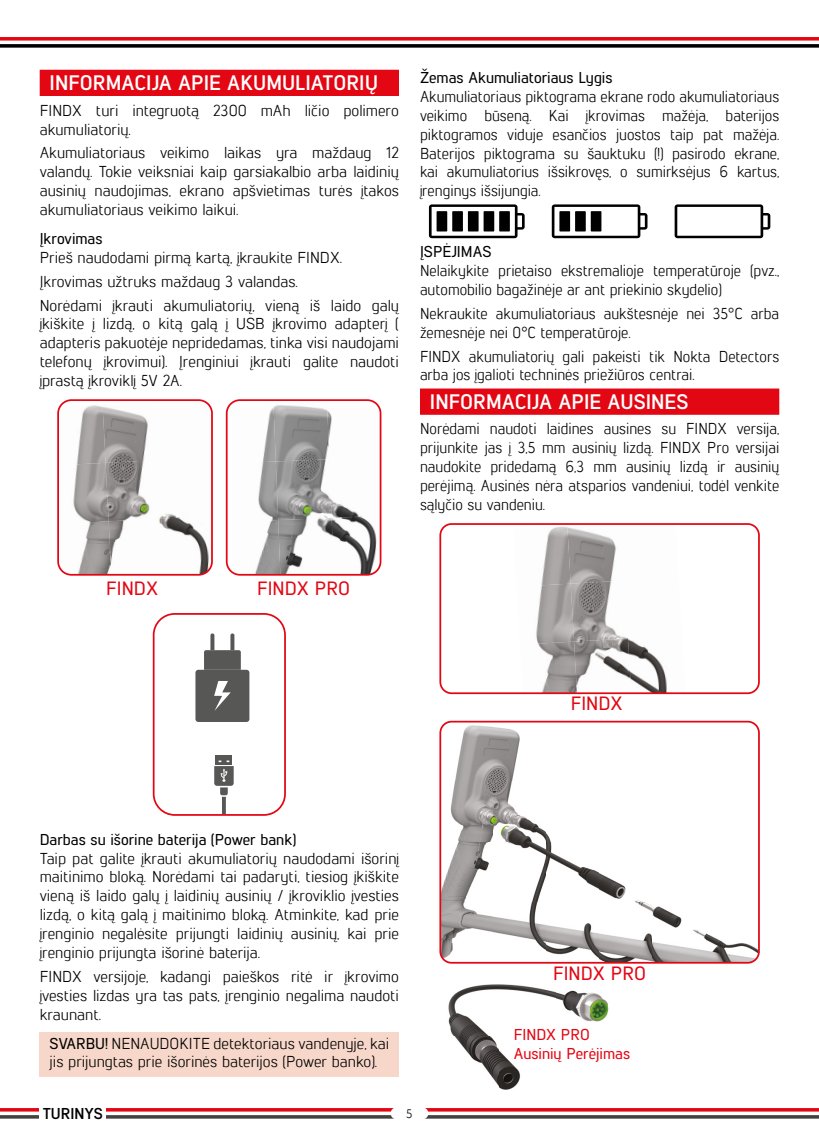
<style>
.page{position:relative;width:819px;height:1141px;background:#fff}
.page>*{position:absolute;margin:0;border:0;box-sizing:border-box;transform-origin:0 0}
.t1{font:700 21px "Lintel";color:#fff}
.t2{font:500 19.25px "Lintel";color:#e30613}
.t3{font:15.75px/18.9px "Lintel";color:#000;text-align:justify}
.t4{font:15.75px/18.9px "Lintel";color:#000;scale:.96 1}
.t5{font:500 15.75px "Lintel";color:#000}
.t6{font:500 15.75px/18.9px "Lintel";color:#e30613}
.t7{font:700 15.75px "Lintel";letter-spacing:-.005em;color:#000}
.t8{font:12.25px "Lintel";color:#000}
.s1{font-weight:500}
</style>
<div class="page">
<svg style="left:0;top:37px;width:819px;height:11px"></svg>
<svg style="left:0;top:1108px;width:819px;height:11px"></svg>
<div style="left:40px;top:70px;width:359px;height:26px;background:#e30613"></div>
<div style="left:40px;top:1032px;width:359px;height:44px;background:#f6d7ca"></div>
<svg style="left:153px;top:613px;width:133px;height:203px"></svg>
<svg style="left:226px;top:399px;width:155px;height:177px"></svg>
<svg style="left:57px;top:399px;width:156px;height:177px"></svg>
<div style="left:420px;top:389px;width:359px;height:26px;background:#e30613"></div>
<svg style="left:429px;top:204px;width:95px;height:34px"></svg>
<div style="left:436px;top:211px;width:11px;height:20px;background:#000"></div>
<div style="left:452px;top:211px;width:11px;height:20px;background:#000"></div>
<div style="left:468px;top:211px;width:10px;height:20px;background:#000"></div>
<div style="left:483px;top:211px;width:11px;height:20px;background:#000"></div>
<div style="left:499px;top:211px;width:11px;height:20px;background:#000"></div>
<svg style="left:551px;top:204px;width:96px;height:34px"></svg>
<div style="left:559px;top:211px;width:11px;height:20px;background:#000"></div>
<div style="left:575px;top:211px;width:10px;height:20px;background:#000"></div>
<div style="left:590px;top:211px;width:11px;height:20px;background:#000"></div>
<svg style="left:674px;top:204px;width:96px;height:34px"></svg>
<img style="left:448px;top:984px;width:161px;height:106px">
<svg style="left:439px;top:523px;width:320px;height:171px"></svg>
<svg style="left:439px;top:721px;width:320px;height:243px"></svg>
<div style="left:390px;top:1107px;width:38px;height:12px;background:#fff;border-radius:6px"></div>
<div style="left:40px;top:1105px;width:66px;height:16px;background:#fff"></div>
<h1 class="t1" style="left:50px;top:68px;width:330px">INFORMACIJA APIE AKUMULIATORIŲ</h1>
<p class="t3" style="left:40px;top:100px;width:361px">FINDX turi integruotą 2300 mAh ličio polimero akumuliatorių.</p>
<p class="t3" style="left:40px;top:143px;width:361px">Akumuliatoriaus veikimo laikas yra maždaug 12 valandų. Tokie veiksniai kaip garsiakalbio arba laidinių ausinių naudojimas, ekrano apšvietimas turės įtakos akumuliatoriaus veikimo laikui.</p>
<p class="t5" style="left:40px;top:228px;width:64px">Įkrovimas</p>
<p class="t3" style="left:40px;top:245px;width:361px;line-height:23.8px;text-align:left">Prieš naudodami pirmą kartą, įkraukite FINDX.<br>Įkrovimas užtruks maždaug 3 valandas.<br>Norėdami įkrauti akumuliatorių, vieną iš laido galų</p>
<p class="t3" style="left:40px;top:314px;width:361px">įkiškite į lizdą, o kitą galą į USB įkrovimo adapterį ( adapteris pakuotėje nepridedamas, tinka visi naudojami telefonų įkrovimui). Įrenginiui įkrauti galite naudoti įprastą įkroviklį 5V 2A.</p>
<p class="t5" style="left:420px;top:67px;width:194px">Žemas Akumuliatoriaus Lygis</p>
<p class="t4" style="left:420px;top:86px;width:376px;text-align:justify">Akumuliatoriaus piktograma ekrane rodo akumuliatoriaus veikimo būseną. Kai įkrovimas mažėja, baterijos piktogramos viduje esančios juostos taip pat mažėja.<br>Baterijos piktograma su šauktuku (!) pasirodo ekrane, kai akumuliatorius išsikrovęs, o sumirksėjus 6 kartus, įrenginys išsijungia.</p>
<p class="t5" style="left:420px;top:241px;width:73px">ĮSPĖJIMAS</p>
<p class="t4" style="left:420px;top:260px;width:376px">Nelaikykite prietaiso ekstremalioje temperatūroje (pvz., automobilio bagažinėje ar ant priekinio skydelio)</p>
<p class="t4" style="left:420px;top:303px;width:376px">Nekraukite akumuliatoriaus aukštesnėje nei 35°C arba žemesnėje nei 0°C temperatūroje.</p>
<p class="t4" style="left:420px;top:346px;width:376px">FINDX akumuliatorių gali pakeisti tik Nokta Detectors arba jos įgalioti techninės priežiūros centrai.</p>
<h1 class="t1" style="left:430px;top:387px;width:260px">INFORMACIJA APIE AUSINES</h1>
<p class="t4" style="left:420px;top:419px;width:376px;text-align:justify">Norėdami naudoti laidines ausines su FINDX versija, prijunkite jas į 3,5 mm ausinių lizdą. FINDX Pro versijai naudokite pridedamą 6,3 mm ausinių lizdą ir ausinių perėjimą. Ausinės nėra atsparios vandeniui, todėl venkite sąlyčio su vandeniu.</p>
<p class="t2" style="left:106px;top:575px;width:53px">FINDX</p>
<p class="t2" style="left:257px;top:575px;width:94px">FINDX PRO</p>
<p class="t2" style="left:570px;top:690px;width:53px">FINDX</p>
<p class="t5" style="left:40px;top:828px;width:258px">Darbas su išorine baterija (Power bank)</p>
<p class="t3" style="left:40px;top:848px;width:361px">Taip pat galite įkrauti akumuliatorių naudodami išorinį maitinimo bloką. Norėdami tai padaryti, tiesiog įkiškite vieną iš laido galų į laidinių ausinių / įkroviklio įvesties lizdą, o kitą galą į maitinimo bloką. Atminkite, kad prie įrenginio negalėsite prijungti laidinių ausinių, kai prie įrenginio prijungta išorinė baterija.</p>
<p class="t3" style="left:40px;top:966px;width:361px">FINDX versijoje, kadangi paieškos ritė ir įkrovimo įvesties lizdas yra tas pats, įrenginio negalima naudoti kraunant.</p>
<p class="t3" style="left:50px;top:1033px;width:341px"><span class="s1">SVARBU!</span> NENAUDOKITE detektoriaus vandenyje, kai jis prijungtas prie išorinės baterijos (Power banko).</p>
<p class="t2" style="left:553px;top:960px;width:94px">FINDX PRO</p>
<p class="t6" style="left:513px;top:1024px;width:118px">FINDX PRO<br>Ausinių Perėjimas</p>
<p class="t7" style="left:43px;top:1103px;width:62px">TURINYS</p>
<p class="t8" style="left:406px;top:1105px;width:8px">5</p>
</div>
